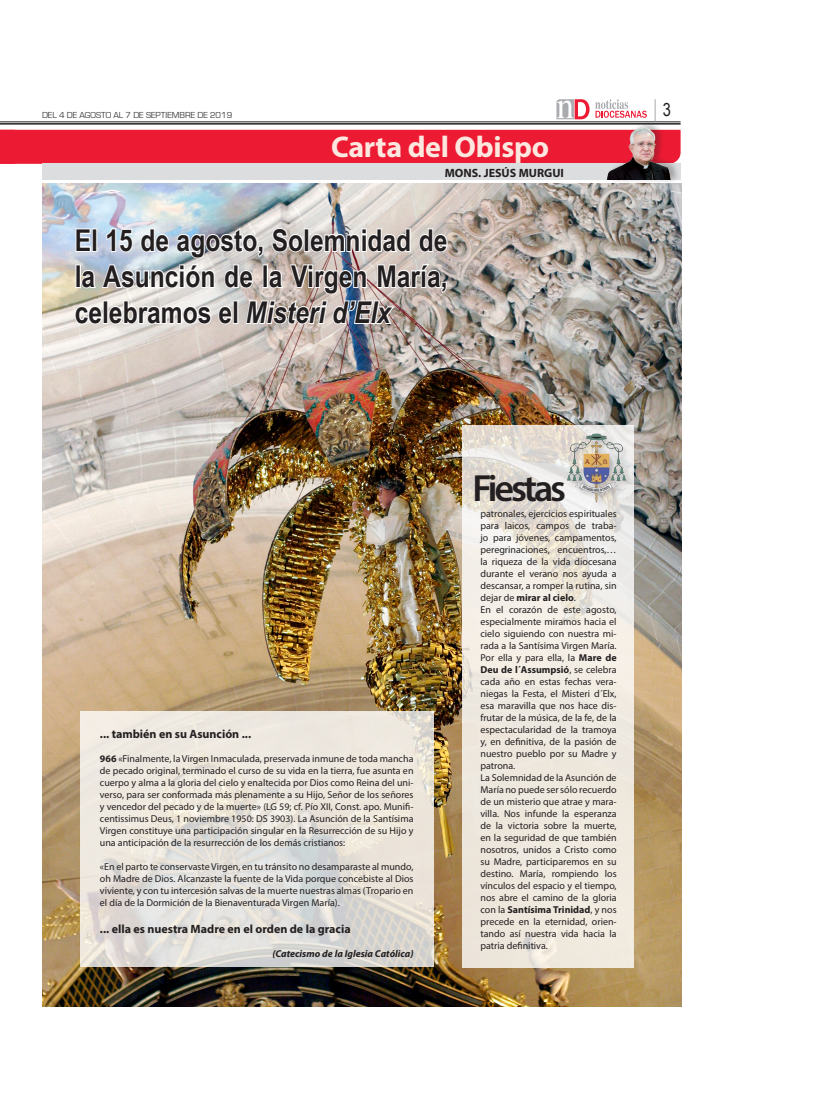
<style>
.page{position:relative;width:823px;height:1106px;background:#fff}
.page>*{position:absolute;margin:0;border:0;box-sizing:border-box;transform-origin:0 0}
.Párrafo_NODI{font:600 38px "Myriad Pro";letter-spacing:-.08em;color:#231f20}
.parrafo2{font:700 30px/36px "Arial Narrow";color:#231f20;text-align:justify}
.parrafo2-2{font:700 30px "Myriad Pro";letter-spacing:-.01em;color:#fde7df}
.t1{font:18px "Arial Narrow";color:#231f20}
.Párrafo_NODI-2{font:700 12px "Myriad Pro";color:#231f20}
.Párrafo_NODI-3{font:10px/12px "Myriad Pro";color:#231f20;text-align:justify}
.t2{font:italic 700 10px "Myriad Pro";color:#231f20}
.t3{font:9px "Eurostile";color:#3e3e3f}
.s1{font-style:italic}
.s2{font-weight:700}
</style>
<div class="page">
<hr style="left:0;top:122px;width:680px;height:1px;background:#231f20">
<hr style="left:0;top:123px;width:680px;height:2px;background:#231f20">
<svg style="left:556px;top:99px;width:33px;height:20px"></svg>
<svg style="left:595px;top:99px;width:51px;height:19px"></svg>
<svg style="left:654px;top:99px;width:1px;height:22px"></svg>
<div style="left:43px;top:164px;width:637px;height:16px;background:#dcdddf"></div>
<div style="left:0;top:130px;width:601px;height:34px;background:#ed1a33"></div>
<div style="left:607px;top:121px;width:73px;height:63px;background:#231f20;opacity:.3"></div>
<img style="left:601px;top:125px;width:72px;height:55px">
<img style="left:42px;top:184px;width:638px;height:822px">
<svg style="left:80px;top:711px;width:353px;height:256px;background:#e6e2db"></svg>
<svg style="left:462px;top:425px;width:172px;height:542px;background:#ede8df"></svg>
<div style="left:566px;top:432px;width:68px;height:78px;background:#231f20;opacity:.2"></div>
<img style="left:566px;top:433px;width:59px;height:69px">
<img style="left:73px;top:226px;width:375px;height:100px">
<p class="t3" style="left:42px;top:110px;width:191px">DEL 4 DE AGOSTO AL 7 DE SEPTIEMBRE DE 2019</p>
<p class="t1" style="left:662px;top:97px;width:10px">3</p>
<p class="parrafo2-2" style="left:331px;top:127px;width:219px">Carta del Obispo</p>
<p class="Párrafo_NODI-2" style="left:444px;top:165px;width:121px">MONS. JESÚS MURGUI</p>
<p class="parrafo2" style="left:75px;top:221px;width:374px">El 15 de agosto, Solemnidad de la Asunción de la Virgen María, celebramos el <span class="s1">Misteri d’Elx</span></p>
<p class="Párrafo_NODI-2" style="left:100px;top:726px;width:153px">... también en su Asunción ...</p>
<p class="Párrafo_NODI-3" style="left:100px;top:752px;width:315px"><span class="s2">966</span> «Finalmente, la Virgen Inmaculada, preservada inmune de toda mancha de pecado original, terminado el curso de su vida en la tierra, fue asunta en cuerpo y alma a la gloria del cielo y enaltecida por Dios como Reina del uni&shy;verso, para ser conformada más plenamente a su Hijo, Señor de los señores y vencedor del pecado y de la muerte» (LG 59; cf. Pío XII, Const. apo. Munifi&shy;centissimus Deus, 1 noviembre 1950: DS 3903). La Asunción de la Santísima Virgen constituye una participación singular en la Resurrección de su Hijo y una anticipación de la resurrección de los demás cristianos:</p>
<p class="Párrafo_NODI-3" style="left:100px;top:860px;width:315px">«En el parto te conservaste Virgen, en tu tránsito no desamparaste al mundo, oh Madre de Dios. Alcanzaste la fuente de la Vida porque concebiste al Dios viviente, y con tu intercesión salvas de la muerte nuestras almas (Tropario en el día de la Dormición de la Bienaventurada Virgen María).</p>
<p class="Párrafo_NODI-2" style="left:100px;top:920px;width:252px">... ella es nuestra Madre en el orden de la gracia</p>
<p class="t2" style="left:272px;top:946px;width:142px">(Catecismo de la Iglesia Católica)</p>
<p class="Párrafo_NODI" style="left:472px;top:464px;width:95px">Fiestas</p>
<p class="Párrafo_NODI-3" style="left:480px;top:507px;width:138px">patronales, ejercicios espirituales para laicos, campos de traba&shy;jo para jóvenes, campamentos, peregrinaciones, encuentros,… la riqueza de la vida diocesana durante el verano nos ayuda a descansar, a romper la rutina, sin dejar de <span class="s2">mirar al cielo</span>.</p>
<p class="Párrafo_NODI-3" style="left:480px;top:603px;width:138px">En el corazón de este agosto, especialmente miramos hacia el cielo siguiendo con nuestra mi&shy;rada a la Santísima Virgen María.<br>Por ella y para ella, la <span class="s2">Mare de Deu de l´Assumpsió</span>, se celebra cada año en estas fechas vera&shy;niegas la Festa, el Misteri d´Elx, esa maravilla que nos hace dis&shy;frutar de la música, de la fe, de la espectacularidad de la tramoya y, en definitiva, de la pasión de nuestro pueblo por su Madre y patrona.</p>
<p class="Párrafo_NODI-3" style="left:480px;top:771px;width:138px">La Solemnidad de la Asunción de María no puede ser sólo recuerdo de un misterio que atrae y mara&shy;villa. Nos infunde la esperanza de la victoria sobre la muerte, en la seguridad de que también nosotros, unidos a Cristo como su Madre, participaremos en su destino. María, rompiendo los vínculos del espacio y el tiempo, nos abre el camino de la gloria con la <span class="s2">Santísima Trinidad</span>, y nos precede en la eternidad, orien&shy;tando así nuestra vida hacia la patria definitiva.</p>
</div>
